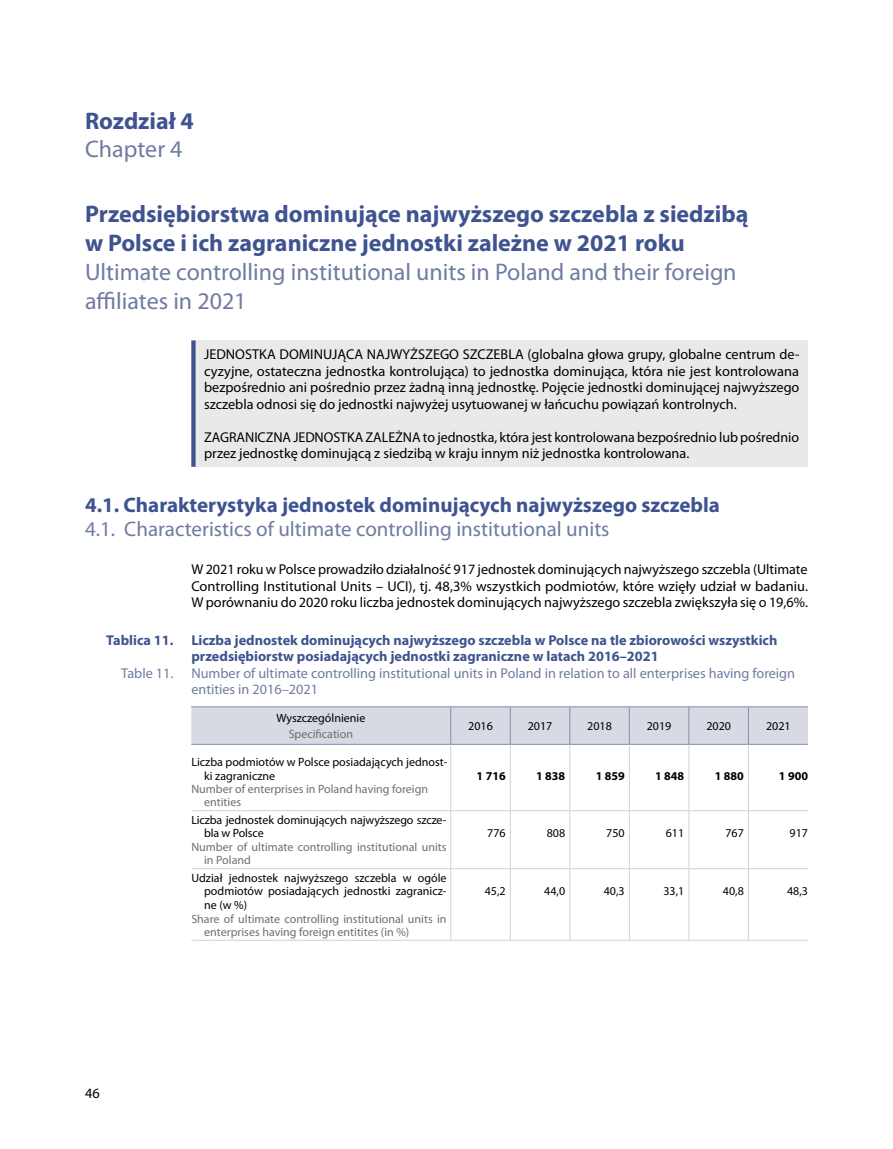
<style>
.page{position:relative;width:893px;height:1149px;background:#fff}
.page>*{position:absolute;margin:0;border:0;box-sizing:border-box;transform-origin:0 0}
.t1{font:700 24px/28.8px "Myriad Pro";color:#3e538f}
.t2{font:24px/28.8px "Myriad Pro";color:#707ba2}
.t3{font:700 21px "Myriad Pro";color:#3e538f}
.t4{font:21px "Myriad Pro";color:#707ba2}
.t5{font:14.25px/16.5px "Myriad Pro";color:#000;text-align:justify}
.t6{font:700 14.25px/16.5px "Myriad Pro";color:#3e538f}
.t7{font:14.25px/16.5px "Myriad Pro";color:#707ba2}
.t8{font:12px/13.5px "Myriad Pro";color:#000}
.t9{font:12px/13.5px "Myriad Pro";color:#706f6f}
.t10{font:700 12px "Myriad Pro";color:#000}
</style>
<div class="page">
<div style="left:191px;top:340px;width:617px;height:126px;background:#e9e9e9"></div>
<div style="left:191px;top:340px;width:5px;height:126px;background:#3e538f"></div>
<div style="left:191px;top:707px;width:617px;height:36px;background:#d7dae3"></div>
<hr style="left:191px;top:706px;width:260px;height:1px;background:#868eae">
<hr style="left:191px;top:743px;width:260px;height:1px;background:#868eae">
<hr style="left:451px;top:706px;width:59px;height:1px;background:#868eae">
<hr style="left:450px;top:707px;width:1px;height:36px;background:#868eae">
<hr style="left:510px;top:706px;width:60px;height:1px;background:#868eae">
<hr style="left:510px;top:707px;width:1px;height:36px;background:#868eae">
<hr style="left:570px;top:706px;width:59px;height:1px;background:#868eae">
<hr style="left:569px;top:707px;width:1px;height:36px;background:#868eae">
<hr style="left:629px;top:706px;width:60px;height:1px;background:#868eae">
<hr style="left:629px;top:707px;width:1px;height:36px;background:#868eae">
<hr style="left:689px;top:706px;width:59px;height:1px;background:#868eae">
<hr style="left:688px;top:707px;width:1px;height:36px;background:#868eae">
<hr style="left:748px;top:706px;width:60px;height:1px;background:#868eae">
<hr style="left:748px;top:707px;width:1px;height:36px;background:#868eae">
<hr style="left:451px;top:743px;width:59px;height:1px;background:#868eae">
<hr style="left:510px;top:743px;width:60px;height:1px;background:#868eae">
<hr style="left:570px;top:743px;width:59px;height:1px;background:#868eae">
<hr style="left:629px;top:743px;width:60px;height:1px;background:#868eae">
<hr style="left:689px;top:743px;width:59px;height:1px;background:#868eae">
<hr style="left:748px;top:743px;width:60px;height:1px;background:#868eae">
<hr style="left:191px;top:810px;width:260px;height:1px;background:#cdd1dc">
<hr style="left:451px;top:810px;width:59px;height:1px;background:#cdd1dc">
<hr style="left:510px;top:810px;width:60px;height:1px;background:#cdd1dc">
<hr style="left:570px;top:810px;width:59px;height:1px;background:#cdd1dc">
<hr style="left:629px;top:810px;width:60px;height:1px;background:#cdd1dc">
<hr style="left:689px;top:810px;width:59px;height:1px;background:#cdd1dc">
<hr style="left:748px;top:810px;width:60px;height:1px;background:#cdd1dc">
<hr style="left:191px;top:868px;width:260px;height:1px;background:#cdd1dc">
<hr style="left:451px;top:868px;width:59px;height:1px;background:#cdd1dc">
<hr style="left:510px;top:868px;width:60px;height:1px;background:#cdd1dc">
<hr style="left:570px;top:868px;width:59px;height:1px;background:#cdd1dc">
<hr style="left:629px;top:868px;width:60px;height:1px;background:#cdd1dc">
<hr style="left:689px;top:868px;width:59px;height:1px;background:#cdd1dc">
<hr style="left:748px;top:868px;width:60px;height:1px;background:#cdd1dc">
<hr style="left:191px;top:939px;width:260px;height:1px;background:#cdd1dc">
<hr style="left:451px;top:939px;width:59px;height:1px;background:#cdd1dc">
<hr style="left:510px;top:939px;width:60px;height:1px;background:#cdd1dc">
<hr style="left:570px;top:939px;width:59px;height:1px;background:#cdd1dc">
<hr style="left:629px;top:939px;width:60px;height:1px;background:#cdd1dc">
<hr style="left:689px;top:939px;width:59px;height:1px;background:#cdd1dc">
<hr style="left:748px;top:939px;width:60px;height:1px;background:#cdd1dc">
<hr style="left:450px;top:744px;width:1px;height:35px;background:#cdd1dc">
<hr style="left:510px;top:744px;width:1px;height:35px;background:#cdd1dc">
<hr style="left:569px;top:744px;width:1px;height:35px;background:#cdd1dc">
<hr style="left:629px;top:744px;width:1px;height:35px;background:#cdd1dc">
<hr style="left:688px;top:744px;width:1px;height:35px;background:#cdd1dc">
<hr style="left:748px;top:744px;width:1px;height:35px;background:#cdd1dc">
<hr style="left:450px;top:779px;width:1px;height:31px;background:#cdd1dc">
<hr style="left:510px;top:779px;width:1px;height:31px;background:#cdd1dc">
<hr style="left:569px;top:779px;width:1px;height:31px;background:#cdd1dc">
<hr style="left:629px;top:779px;width:1px;height:31px;background:#cdd1dc">
<hr style="left:688px;top:779px;width:1px;height:31px;background:#cdd1dc">
<hr style="left:748px;top:779px;width:1px;height:31px;background:#cdd1dc">
<svg style="left:450px;top:811px;width:1px;height:12px"></svg>
<svg style="left:510px;top:810px;width:1px;height:13px"></svg>
<svg style="left:569px;top:811px;width:1px;height:12px"></svg>
<svg style="left:629px;top:810px;width:1px;height:13px"></svg>
<svg style="left:688px;top:811px;width:1px;height:12px"></svg>
<svg style="left:748px;top:810px;width:1px;height:13px"></svg>
<hr style="left:450px;top:823px;width:1px;height:45px;background:#cdd1dc">
<hr style="left:510px;top:823px;width:1px;height:45px;background:#cdd1dc">
<hr style="left:569px;top:823px;width:1px;height:45px;background:#cdd1dc">
<hr style="left:629px;top:823px;width:1px;height:45px;background:#cdd1dc">
<hr style="left:688px;top:823px;width:1px;height:45px;background:#cdd1dc">
<hr style="left:748px;top:823px;width:1px;height:45px;background:#cdd1dc">
<svg style="left:450px;top:868px;width:1px;height:13px"></svg>
<svg style="left:510px;top:868px;width:1px;height:13px"></svg>
<svg style="left:569px;top:868px;width:1px;height:13px"></svg>
<svg style="left:629px;top:868px;width:1px;height:13px"></svg>
<svg style="left:688px;top:869px;width:1px;height:12px"></svg>
<svg style="left:748px;top:868px;width:1px;height:13px"></svg>
<hr style="left:450px;top:881px;width:1px;height:58px;background:#cdd1dc">
<hr style="left:510px;top:881px;width:1px;height:58px;background:#cdd1dc">
<hr style="left:569px;top:881px;width:1px;height:58px;background:#cdd1dc">
<hr style="left:629px;top:881px;width:1px;height:58px;background:#cdd1dc">
<hr style="left:688px;top:881px;width:1px;height:58px;background:#cdd1dc">
<hr style="left:748px;top:881px;width:1px;height:58px;background:#cdd1dc">
<h1 class="t1" style="left:85px;top:105px;width:110px">Rozdział 4</h1>
<h1 class="t2" style="left:85px;top:135px;width:99px">Chapter 4</h1>
<h1 class="t1" style="left:85px;top:199px;width:665px">Przedsiębiorstwa dominujące najwyższego szczebla z siedzibą w Polsce i ich zagraniczne jednostki zależne w 2021 roku</h1>
<h1 class="t2" style="left:85px;top:257px;width:653px">Ultimate controlling institutional units in Poland and their foreign affiliates in 2021</h1>
<p class="t5" style="left:204px;top:346px;width:597px">JEDNOSTKA DOMINUJĄCA NAJWYŻSZEGO SZCZEBLA (globalna głowa grupy, globalne centrum de&shy;cyzyjne, ostateczna jednostka kontrolująca) to jednostka dominująca, która nie jest kontrolowana bezpośrednio ani pośrednio przez żadną inną jednostkę. Pojęcie jednostki dominującej najwyższego szczebla odnosi się do jednostki najwyżej usytuowanej w łańcuchu powiązań kontrolnych.</p>
<p class="t5" style="left:204px;top:428px;width:596px">ZAGRANICZNA JEDNOSTKA ZALEŻNA to jednostka, która jest kontrolowana bezpośrednio lub pośrednio przez jednostkę dominującą z siedzibą w kraju innym niż jednostka kontrolowana.</p>
<h2 class="t3" style="left:85px;top:491px;width:636px">4.1. Charakterystyka jednostek dominujących najwyższego szczebla</h2>
<h2 class="t4" style="left:85px;top:516px;width:526px">4.1. Characteristics of ultimate controlling institutional units</h2>
<p class="t5" style="left:191px;top:560px;width:618px">W 2021 roku w Polsce prowadziło działalność 917 jednostek dominujących najwyższego szczebla (Ultimate Controlling Institutional Units – UCI), tj. 48,3% wszystkich podmiotów, które wzięły udział w badaniu.<br>W porównaniu do 2020 roku liczba jednostek dominujących najwyższego szczebla zwiększyła się o 19,6%.</p>
<p class="t6" style="left:106px;top:631px;width:69px">Tablica 11.</p>
<p class="t6" style="left:191px;top:631px;width:587px">Liczba jednostek dominujących najwyższego szczebla w Polsce na tle zbiorowości wszystkich przedsiębiorstw posiadających jednostki zagraniczne w latach 2016–2021</p>
<p class="t7" style="left:121px;top:664px;width:54px">Table 11.</p>
<p class="t7" style="left:191px;top:664px;width:605px">Number of ultimate controlling institutional units in Poland in relation to all enterprises having foreign entities in 2016–2021</p>
<p class="t8" style="left:276px;top:710px;width:91px">Wyszczególnienie</p>
<p class="t9" style="left:289px;top:727px;width:66px">Specification</p>
<p class="t8" style="left:468px;top:719px;width:26px">2016</p>
<p class="t8" style="left:528px;top:719px;width:26px">2017</p>
<p class="t8" style="left:587px;top:719px;width:26px">2018</p>
<p class="t8" style="left:647px;top:719px;width:26px">2019</p>
<p class="t8" style="left:706px;top:719px;width:26px">2020</p>
<p class="t8" style="left:766px;top:719px;width:26px">2021</p>
<p class="t5" style="left:85px;top:1083px;width:16px">46</p>
<p class="t8" style="left:204px;top:755px;width:245px;text-indent:-13px">Liczba podmiotów w Polsce posiadających jednost&shy;ki zagraniczne</p>
<p class="t9" style="left:204px;top:781px;width:225px;text-indent:-13px">Number of enterprises in Poland having foreign entities</p>
<p class="t8" style="left:204px;top:812px;width:244px;text-indent:-13px">Liczba jednostek dominujących najwyższego szcze&shy;bla w Polsce</p>
<p class="t9" style="left:204px;top:839px;width:244px;text-indent:-13px">Number of ultimate controlling institutional units in Poland</p>
<p class="t8" style="left:204px;top:870px;width:244px;text-align:justify;text-indent:-13px">Udział jednostek najwyższego szczebla w ogóle podmiotów posiadających jednostki zagranicz&shy;ne (w %)</p>
<p class="t9" style="left:204px;top:911px;width:244px;text-indent:-13px">Share of ultimate controlling institutional units in enterprises having foreign entitites (in %)</p>
<p class="t10" style="left:477px;top:767px;width:31px">1 716</p>
<p class="t10" style="left:536px;top:767px;width:31px">1 838</p>
<p class="t10" style="left:596px;top:767px;width:31px">1 859</p>
<p class="t10" style="left:655px;top:767px;width:31px">1 848</p>
<p class="t10" style="left:715px;top:767px;width:31px">1 880</p>
<p class="t10" style="left:779px;top:767px;width:31px">1 900</p>
<p class="t8" style="left:487px;top:826px;width:20px">776</p>
<p class="t8" style="left:547px;top:826px;width:20px">808</p>
<p class="t8" style="left:606px;top:826px;width:20px">750</p>
<p class="t8" style="left:666px;top:826px;width:20px">611</p>
<p class="t8" style="left:725px;top:826px;width:20px">767</p>
<p class="t8" style="left:789px;top:826px;width:20px">917</p>
<p class="t8" style="left:485px;top:884px;width:22px">45,2</p>
<p class="t8" style="left:544px;top:884px;width:22px">44,0</p>
<p class="t8" style="left:604px;top:884px;width:22px">40,3</p>
<p class="t8" style="left:663px;top:884px;width:22px">33,1</p>
<p class="t8" style="left:723px;top:884px;width:22px">40,8</p>
<p class="t8" style="left:787px;top:884px;width:22px">48,3</p>
</div>
